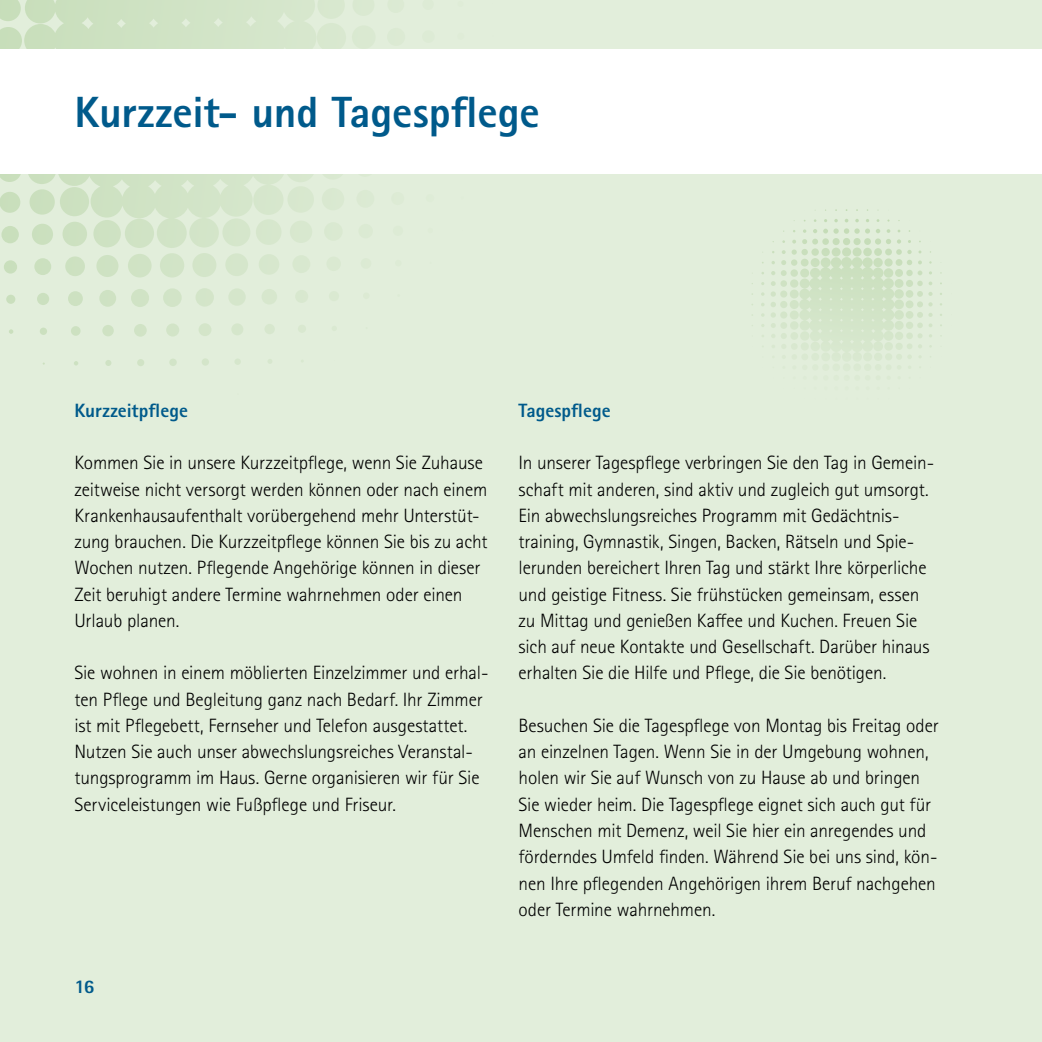
<style>
.page{position:relative;width:1042px;height:1042px;background:#e2eedb}
.page>*{position:absolute;margin:0;border:0;box-sizing:border-box;transform-origin:0 0}
.t1{font:800 43.75px "Rotis Sans Serif Std";color:#005a8b}
.t2{font:300 19.25px/26.2px "Rotis Sans Serif Std";letter-spacing:-.01em;color:#000}
.t3{font:800 19.25px "Rotis Sans Serif Std";color:#005a8b}
</style>
<div class="page">
<svg style="left:752px;top:209px;width:190px;height:159px"></svg>
<svg style="left:0;top:0;width:494px;height:366px"></svg>
<div style="left:0;top:50px;width:1042px;height:124px;background:#fff"></div>
<h1 class="t1" style="left:74px;top:85px;width:467px">Kurzzeit- und Tagespflege</h1>
<p class="t3" style="left:74px;top:398px;width:115px">Kurzzeitpflege</p>
<p class="t2" style="left:74px;top:450px;width:414px">Kommen Sie in unsere Kurzzeitpflege, wenn Sie Zuhause zeitweise nicht versorgt werden können oder nach einem Krankenhausaufenthalt vorübergehend mehr Unterstüt&shy;zung brauchen. Die Kurzzeitpflege können Sie bis zu acht Wochen nutzen. Pflegende Angehörige können in dieser Zeit beruhigt andere Termine wahrnehmen oder einen Urlaub planen.</p>
<p class="t2" style="left:74px;top:660px;width:416px">Sie wohnen in einem möblierten Einzelzimmer und erhal&shy;ten Pflege und Begleitung ganz nach Bedarf. Ihr Zimmer ist mit Pflegebett, Fernseher und Telefon ausgestattet.<br>Nutzen Sie auch unser abwechslungsreiches Veranstal&shy;tungsprogramm im Haus. Gerne organisieren wir für Sie Serviceleistungen wie Fußpflege und Friseur.</p>
<p class="t3" style="left:74px;top:974px;width:22px">16</p>
<p class="t3" style="left:518px;top:398px;width:94px">Tagespflege</p>
<p class="t2" style="left:518px;top:450px;width:417px">In unserer Tagespflege verbringen Sie den Tag in Gemein&shy;schaft mit anderen, sind aktiv und zugleich gut umsorgt.<br>Ein abwechslungsreiches Programm mit Gedächtnis&shy;training, Gymnastik, Singen, Backen, Rätseln und Spie&shy;lerunden bereichert Ihren Tag und stärkt Ihre körperliche und geistige Fitness. Sie frühstücken gemeinsam, essen zu Mittag und genießen Kaffee und Kuchen. Freuen Sie sich auf neue Kontakte und Gesellschaft. Darüber hinaus erhalten Sie die Hilfe und Pflege, die Sie benötigen.</p>
<p class="t2" style="left:518px;top:712px;width:422px">Besuchen Sie die Tagespflege von Montag bis Freitag oder an einzelnen Tagen. Wenn Sie in der Umgebung wohnen, holen wir Sie auf Wunsch von zu Hause ab und bringen Sie wieder heim. Die Tagespflege eignet sich auch gut für Menschen mit Demenz, weil Sie hier ein anregendes und förderndes Umfeld finden. Während Sie bei uns sind, kön&shy;nen Ihre pflegenden Angehörigen ihrem Beruf nachgehen oder Termine wahrnehmen.</p>
</div>
